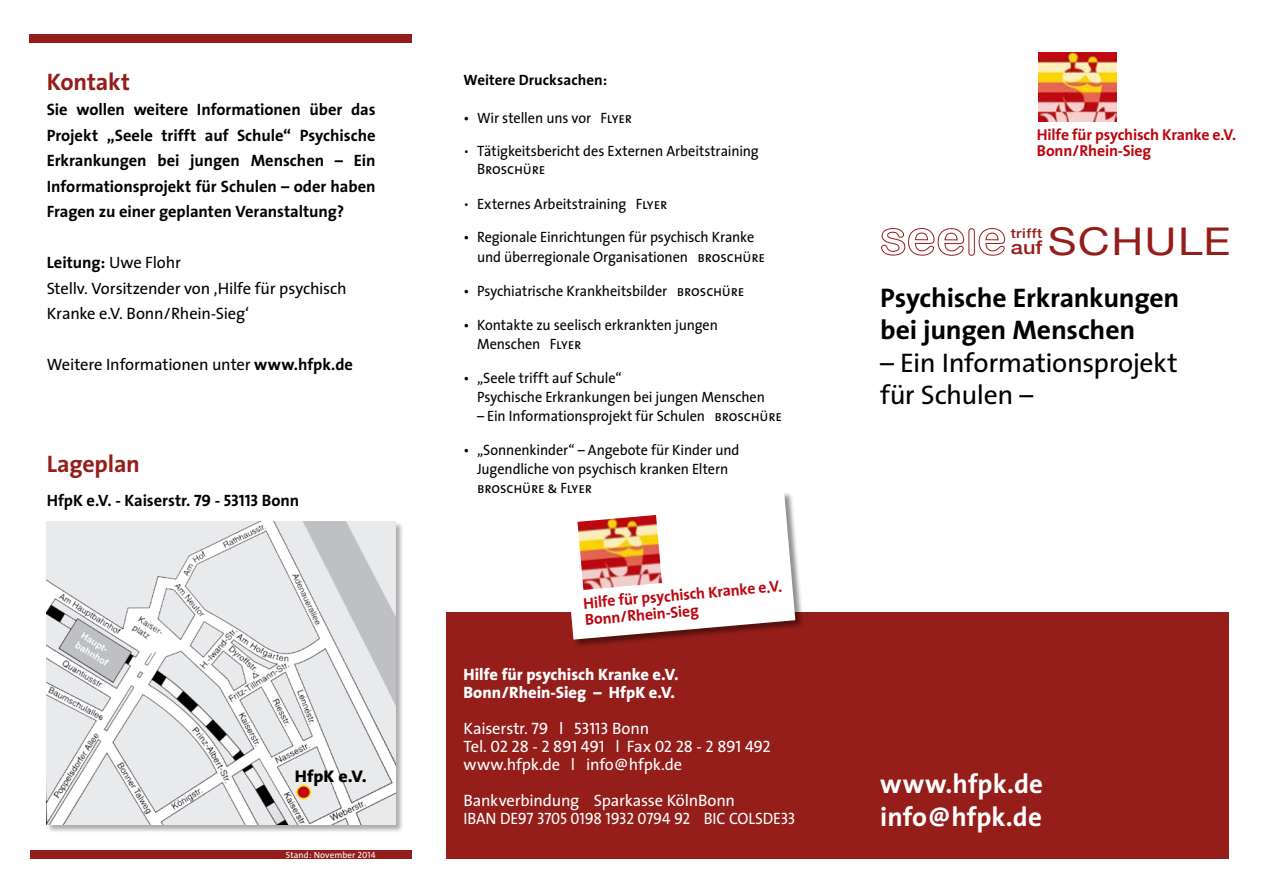
<style>
.page{position:relative;width:1263px;height:893px;background:#fff}
.page>*{position:absolute;margin:0;border:0;box-sizing:border-box;transform-origin:0 0}
.t1{font:36.45px "BMW Helvetica";color:#951e1a;scale:1.14 1}
.t2{font:36.45px "BMW Helvetica";color:#000;scale:1.14 1}
.t3{font:700 27px/32.4px "The Sans";letter-spacing:-.01em;color:#000}
.t4{font:27px/32.4px "The Sans";letter-spacing:-.015em;color:#000}
.t5{font:700 27px/32.4px "The Sans";color:#fff}
.t6{font:700 24px "The Sans";letter-spacing:-.005em;color:#951e1a}
.t7{font:800 16.95px "The Sans";color:#000;scale:1.06 1}
.t8{font:700 16.5px/25.5px "The Sans";letter-spacing:-.005em;color:#000;text-align:justify}
.t9{font:16.5px/25.5px "The Sans";letter-spacing:-.01em;color:#000}
.t10{font:16.5px/36px "The Sans";letter-spacing:-.01em;color:#fff}
.t11{font:800 16.5px/18px "The Sans";color:#fff}
.t12{font:16.5px "The Sans Caps";letter-spacing:-.015em;color:#fff;scale:.94 1}
.t13{font:16.5px "The Sans Caps";letter-spacing:-.015em;color:#fff}
.t14{font:700 15.75px/16.6px "The Sans";letter-spacing:-.01em;color:#bc060f}
.t15{font:15px/19.2px "The Sans";letter-spacing:-.005em;color:#000;scale:.95 1}
.t16{font:15px "The Sans Caps";letter-spacing:-.015em;color:#000;scale:.95 1}
.t17{font:700 15px "The Sans";color:#000}
.t18{font:500 13.5px "Helvetica Neue";letter-spacing:.035em;color:#951e1a;scale:1.14 1}
.t19{font:500 13.5px "Helvetica Neue";letter-spacing:.035em;color:#000;scale:1.14 1}
.t20{font:9px "The Sans";letter-spacing:.01em;color:#fff}
.s1{font-weight:700}
.s2{font-family:"The Sans Bold Caps";font-weight:400}
.s3{font-family:"The Sans Caps"}
.s4{font-weight:200}
.s5{font-family:"The Sans"}
.s6{font-family:"Helvetica Neue";font-weight:500;font-size:19.05px}
</style>
<div class="page">
<div style="left:30px;top:34px;width:382px;height:9px;background:#951e1a"></div>
<div style="left:30px;top:850px;width:382px;height:9px;background:#951e1a"></div>
<div style="left:446px;top:612px;width:783px;height:247px;background:#951e1a"></div>
<img style="left:1038px;top:53px;width:79px;height:68px">
<div style="left:562px;top:491px;width:249px;height:163px;background:#000;opacity:.44"></div>
<svg style="left:562px;top:491px;width:233px;height:149px"></svg>
<img style="left:577px;top:515px;width:85px;height:75px">
<svg style="left:881px;top:228px;width:124px;height:28px"></svg>
<div style="left:46px;top:521px;width:364px;height:318px;background:#000;opacity:.33"></div>
<img style="left:47px;top:521px;width:348px;height:304px">
<svg style="left:297px;top:786px;width:13px;height:12px"></svg>
<div style="left:296px;top:785px;width:15px;height:14px;border:1px solid #ffda00;border-radius:50%"></div>
<h3 class="t6" style="left:47px;top:61px;width:85px">Kontakt</h3>
<p class="t8" style="left:47px;top:96px;width:330px">Sie wollen weitere Informationen über das Projekt „Seele trifft auf Schule“ Psychische Erkrankungen bei jungen Menschen – Ein Informationsprojekt für Schulen – oder haben Fragen zu einer geplanten Veranstaltung?</p>
<p class="t9" style="left:47px;top:249px;width:301px"><span class="s1">Leitung:</span> Uwe Flohr<br>Stellv. Vorsitzender von ,Hilfe für psychisch<br>Kranke e.V. Bonn/Rhein-Sieg‘</p>
<p class="t9" style="left:47px;top:351px;width:308px">Weitere Informationen unter <span class="s1">www.hfpk.de</span></p>
<h3 class="t6" style="left:47px;top:444px;width:95px">Lageplan</h3>
<p class="t8" style="left:47px;top:487px;width:254px">HfpK e.V. - Kaiserstr. <span class="s2">79 - 53113</span> Bonn</p>
<p class="t7" style="left:295px;top:762px;width:69px">HfpK e.V.</p>
<p class="t20" style="left:286px;top:847px;width:91px">Stand: November <span class="s3">2014</span></p>
<p class="t17" style="left:463px;top:67px;width:145px">Weitere Drucksachen:</p>
<p class="t15" style="left:463px;top:108px;width:179px">• Wir stellen uns vor <span class="s3">Flyer</span></p>
<p class="t15" style="left:463px;top:141px;width:312px"><span class="s4">•</span> Tätigkeitsbericht des Externen Arbeitstraining</p>
<p class="t16" style="left:477px;top:157px;width:73px">Broschüre</p>
<p class="t15" style="left:463px;top:194px;width:216px"><span class="s4">•</span> Externes Arbeitstraining <span class="s3">Flyer</span></p>
<p class="t15" style="left:477px;top:227px;width:305px;text-indent:-13px">• Regionale Einrichtungen für psychisch Kranke und überregionale Organisationen <span class="s3">broschüre</span></p>
<p class="t15" style="left:463px;top:280px;width:297px">• Psychiatrische Krankheitsbilder <span class="s3">broschüre</span></p>
<p class="t15" style="left:477px;top:314px;width:255px;text-indent:-13px">• Kontakte zu seelisch erkrankten jungen<br>Menschen <span class="s3">Flyer</span></p>
<p class="t15" style="left:477px;top:368px;width:305px;text-indent:-13px">• „Seele trifft auf Schule“<br>Psychische Erkrankungen bei jungen Menschen</p>
<p class="t15" style="left:477px;top:406px;width:323px">– Ein Informationsprojekt für Schulen <span class="s3">broschüre</span></p>
<p class="t15" style="left:463px;top:440px;width:292px;text-align:center">• „Sonnenkinder“ – Angebote für Kinder und<br>Jugendliche von psychisch kranken Eltern</p>
<p class="t16" style="left:477px;top:476px;width:123px">broschüre &amp; Flyer</p>
<p class="t14" style="left:583px;top:595px;width:201px;rotate:-5deg">Hilfe für psychisch Kranke e.V.<br>Bonn/Rhein-Sieg</p>
<p class="t11" style="left:463px;top:665px;width:217px">Hilfe für psychisch Kranke e.V.<br>Bonn/Rhein-Sieg – HfpK e.V.</p>
<p class="t10" style="left:463px;top:710px;width:187px">Kaiserstr. <span class="s3">79</span> l <span class="s3">53113</span> Bonn</p>
<p class="t13" style="left:463px;top:733px;width:309px"><span class="s5">Tel.</span> 02 28 - 2 891 491 <span class="s5">l Fax</span> 02 28 - 2 891 492</p>
<p class="t10" style="left:463px;top:746px;width:273px">www.hfpk.de l info@hfpk.de<br>Bankverbindung Sparkasse KölnBonn</p>
<p class="t12" style="left:463px;top:805px;width:355px"><span class="s5">IBAN DE</span>97 3705 0198 1932 0794 92 <span class="s5">BIC COLSDE</span>33</p>
<p class="t14" style="left:1037px;top:126px;width:201px">Hilfe für psychisch Kranke e.V.<br>Bonn/Rhein-Sieg</p>
<h1 class="t1" style="left:1011px;top:218px;width:195px"><span class="s6">auf</span> SCHULE</h1>
<p class="t18" style="left:1011px;top:225px;width:29px">trifft</p>
<h2 class="t3" style="left:880px;top:281px;width:301px">Psychische Erkrankungen bei jungen Menschen</h2>
<h2 class="t4" style="left:880px;top:346px;width:299px">– Ein Informationsprojekt für Schulen –</h2>
<h1 class="t2" style="left:1006px;top:324px;width:195px"><span class="s6">auf</span> SCHULE</h1>
<p class="t19" style="left:1006px;top:331px;width:29px">trifft</p>
<h2 class="t5" style="left:880px;top:767px;width:164px">www.hfpk.de info@hfpk.de</h2>
</div>
